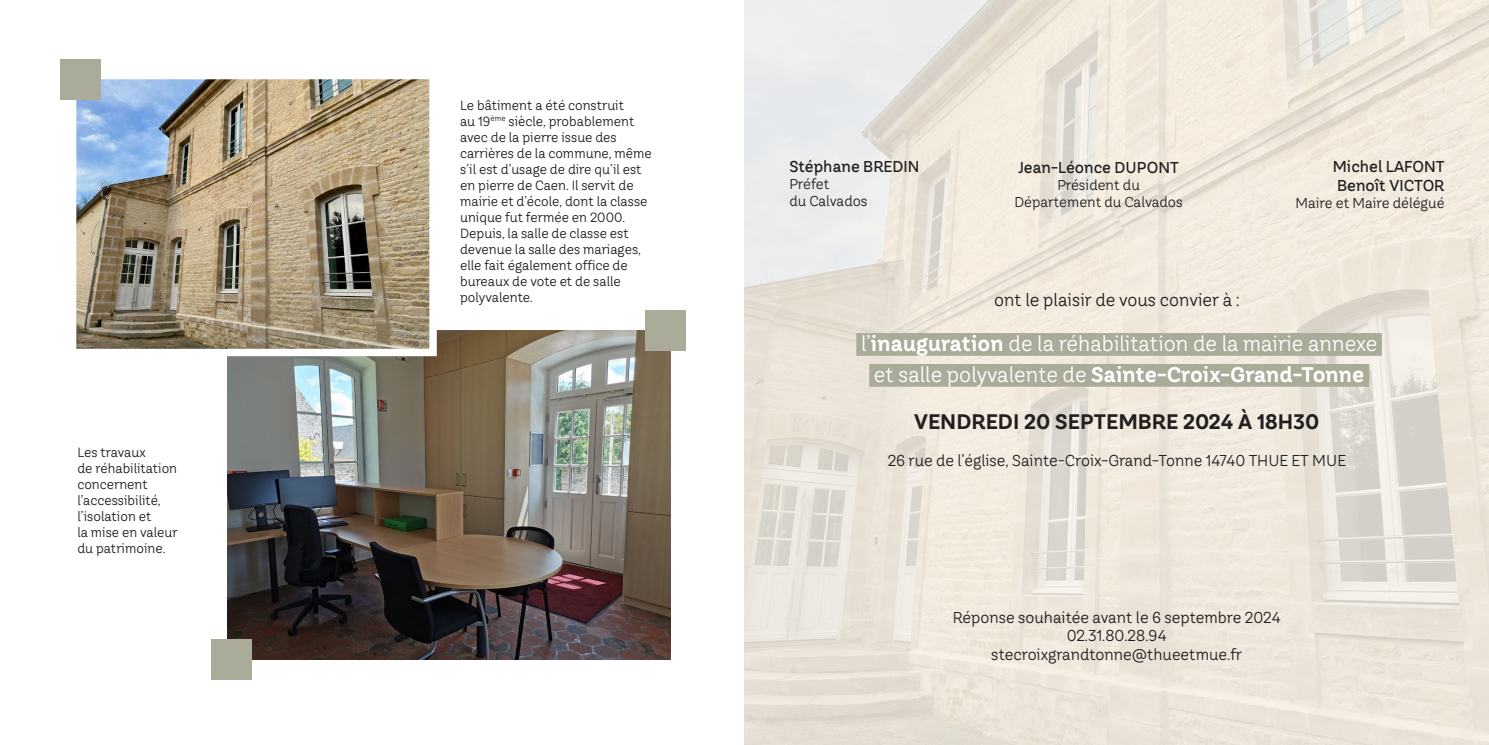
<style>
.page{position:relative;width:1489px;height:745px;background:#fff}
.page>*{position:absolute;margin:0;border:0;box-sizing:border-box;transform-origin:0 0}
.t1{font:21.18px "TT Hazelnuts Trl";color:#fff}
.t2{font:700 21.18px "TT Hazelnuts Trl";color:#fff}
.t3{font:700 21px "TT Hazelnuts Trl";color:#231f20}
.t4{font:17.5px "TT Hazelnuts Trl";color:#231f20}
.t5{font:15.75px "TT Hazelnuts Trl";color:#231f20}
.t6{font:500 15.75px "TT Hazelnuts Trl";color:#231f20}
.t7{font:14.35px "TT Hazelnuts Trl";color:#231f20}
.t8{font:13.3px/15.9px "TT Hazelnuts Trl";color:#231f20}
.s1{font-weight:700}
.s2{font-weight:400}
</style>
<div class="page">
<img style="left:227px;top:330px;width:443px;height:329px">
<div style="left:212px;top:639px;width:40px;height:40px;background:#aaab98"></div>
<img style="left:77px;top:80px;width:352px;height:268px">
<div style="left:69px;top:72px;width:368px;height:284px;border:7px solid #fff"></div>
<svg style="left:744px;top:0;width:744px;height:744px;fill:#eee8dc"></svg>
<div style="left:856px;top:333px;width:525px;height:22px;background:#aaab98"></div>
<div style="left:869px;top:364px;width:500px;height:22px;background:#aaab98"></div>
<div style="left:645px;top:310px;width:40px;height:40px;background:#aaab98"></div>
<div style="left:61px;top:59px;width:40px;height:40px;background:#aaab98"></div>
<p class="t8" style="left:77px;top:444px;width:70px">Les travaux</p>
<p class="t8" style="left:77px;top:460px;width:101px">de réhabilitation</p>
<p class="t8" style="left:77px;top:476px;width:72px">concernent</p>
<p class="t8" style="left:77px;top:492px;width:85px">l’accessibilité,</p>
<p class="t8" style="left:77px;top:508px;width:76px">l’isolation et</p>
<p class="t8" style="left:77px;top:524px;width:102px">la mise en valeur</p>
<p class="t8" style="left:77px;top:540px;width:89px">du patrimoine.</p>
<p class="t8" style="left:460px;top:97px;width:193px">Le bâtiment a été construit<br>au 19<sup>ème</sup> siècle, probablement avec de la pierre issue des carrières de la commune, même s’il est d’usage de dire qu’il est en pierre de Caen. Il servit de mairie et d’école, dont la classe unique fut fermée en 2000.</p>
<p class="t8" style="left:460px;top:225px;width:182px">Depuis, la salle de classe est devenue la salle des mariages, elle fait également office de bureaux de vote et de salle polyvalente.</p>
<p class="t6" style="left:789px;top:156px;width:131px">Stéphane BREDIN</p>
<p class="t7" style="left:789px;top:175px;width:42px">Préfet</p>
<p class="t7" style="left:789px;top:192px;width:80px">du Calvados</p>
<p class="t6" style="left:1018px;top:157px;width:162px">Jean-Léonce DUPONT</p>
<p class="t7" style="left:1057px;top:176px;width:84px">Président du</p>
<p class="t7" style="left:1014px;top:193px;width:170px">Département du Calvados</p>
<p class="t6" style="left:1332px;top:156px;width:113px">Michel LAFONT</p>
<p class="t6" style="left:1336px;top:175px;width:109px">Benoît VICTOR</p>
<p class="t7" style="left:1295px;top:193px;width:150px">Maire et Maire délégué</p>
<p class="t4" style="left:994px;top:289px;width:247px">ont le plaisir de vous convier à :</p>
<p class="t1" style="left:861px;top:330px;width:517px">l’<span class="s1">inauguration</span> de la réhabilitation de la mairie annexe</p>
<p class="t2" style="left:873px;top:361px;width:492px"><span class="s2">et salle polyvalente de</span> Sainte-Croix-Grand-Tonne</p>
<p class="t3" style="left:914px;top:407px;width:407px">VENDREDI 20 SEPTEMBRE 2024 À 18H30</p>
<p class="t5" style="left:887px;top:450px;width:460px">26 rue de l’église, Sainte-Croix-Grand-Tonne 14740 THUE ET MUE</p>
<p class="t5" style="left:952px;top:606px;width:329px">Réponse souhaitée avant le 6 septembre 2024</p>
<p class="t5" style="left:1066px;top:625px;width:101px">02.31.80.28.94</p>
<p class="t5" style="left:991px;top:644px;width:252px">stecroixgrandtonne@thueetmue.fr</p>
</div>
